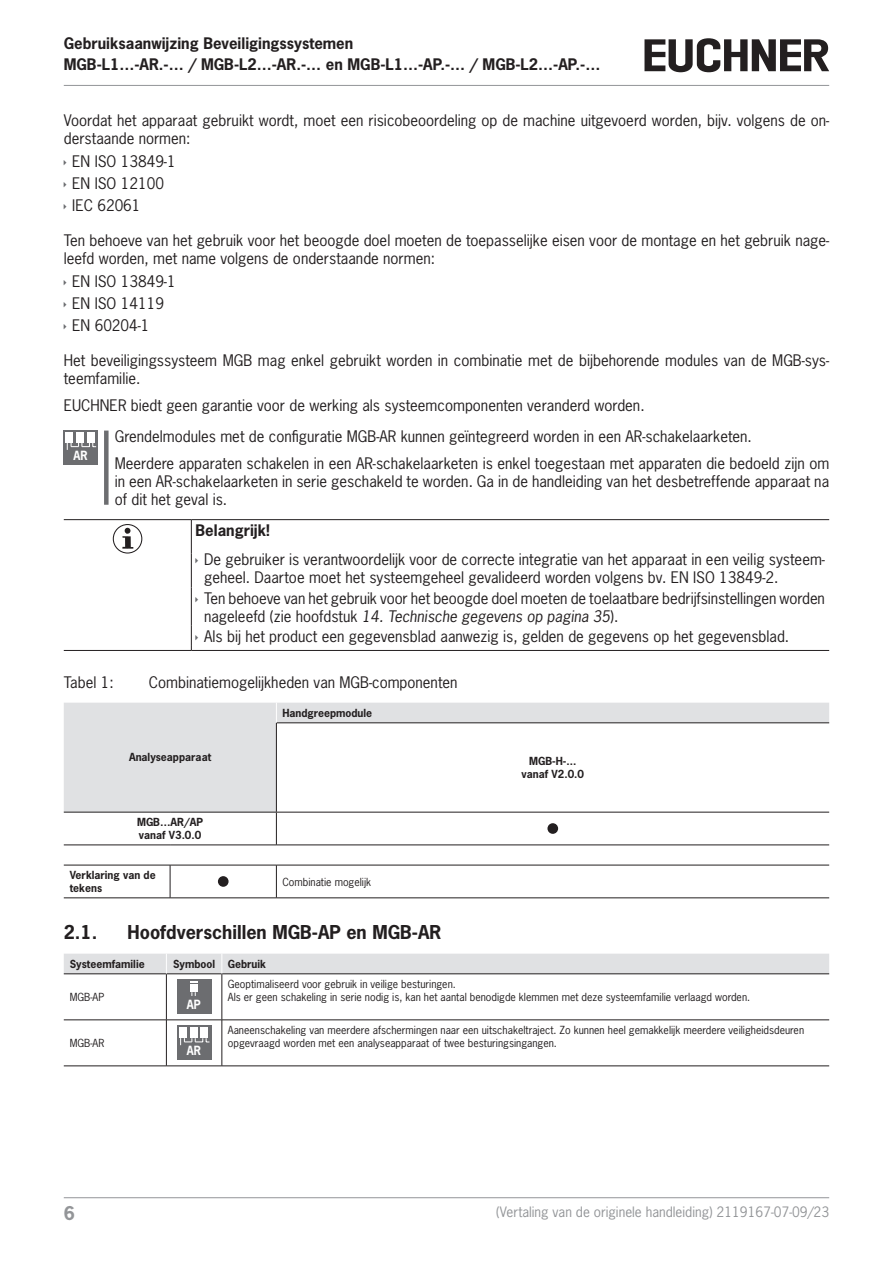
<style>
.page{position:relative;width:893px;height:1263px;background:#fff}
.page>*{position:absolute;margin:0;border:0;box-sizing:border-box;transform-origin:0 0}
.t1{font:700 18px "News Gothic Std";color:#231f20}
.t2{font:700 17.85px "News Gothic Std";color:#939598}
.paragraph{font:15px/18px "News Gothic Std";color:#231f20}
.paragraph-2{font:700 15px/20.1px "News Gothic Std";color:#231f20}
.paragraph_last{font:15px "News Gothic Std";color:#231f20}
.t3{font:13.5px "News Gothic Std";color:#939598}
.t4{font:700 12px "News Gothic";color:#fff;scale:.92 1}
.tablebodyleft{font:10.5px/12.6px "News Gothic Std";color:#231f20}
.tableheadcentered{font:700 10.5px "News Gothic Std";color:#231f20}
.tableheadleft{font:700 10.5px/12.6px "News Gothic Std";color:#231f20}
.s1{font-style:italic}
</style>
<div class="page">
<hr style="left:64px;top:85px;width:765px;height:1px;background:#939598">
<hr style="left:64px;top:1197px;width:765px;height:1px;background:#939598">
<svg style="left:644px;top:38px;width:185px;height:34px"></svg>
<div style="left:104px;top:431px;width:5px;height:74px;background:#6c6d70"></div>
<div style="left:64px;top:431px;width:34px;height:34px;background:#6c6d70"></div>
<div style="left:65px;top:435px;width:8px;height:8px;background:#fff"></div>
<div style="left:76px;top:435px;width:8px;height:8px;background:#fff"></div>
<div style="left:87px;top:435px;width:8px;height:8px;background:#fff"></div>
<svg style="left:67px;top:443px;width:29px;height:7px"></svg>
<svg style="left:65px;top:432px;width:30px;height:2px"></svg>
<hr style="left:64px;top:519px;width:127px;height:1px;background:#231f20">
<hr style="left:191px;top:519px;width:638px;height:1px;background:#231f20">
<hr style="left:191px;top:520px;width:1px;height:34px;background:#231f20">
<hr style="left:191px;top:554px;width:1px;height:34px;background:#231f20">
<hr style="left:191px;top:588px;width:1px;height:38px;background:#231f20">
<hr style="left:64px;top:650px;width:127px;height:1px;background:#231f20">
<hr style="left:191px;top:650px;width:638px;height:1px;background:#231f20">
<svg style="left:113px;top:524px;width:29px;height:29px"></svg>
<svg style="left:122px;top:528px;width:11px;height:21px"></svg>
<svg style="left:64px;top:703px;width:765px;height:109px"></svg>
<hr style="left:276px;top:722px;width:553px;height:1px;background:#231f20">
<hr style="left:64px;top:845px;width:106px;height:1px;background:#231f20">
<hr style="left:170px;top:845px;width:106px;height:1px;background:#231f20">
<hr style="left:276px;top:845px;width:553px;height:1px;background:#231f20">
<hr style="left:170px;top:865px;width:106px;height:1px;background:#231f20">
<hr style="left:276px;top:865px;width:553px;height:1px;background:#231f20">
<hr style="left:64px;top:812px;width:106px;height:1px;background:#231f20">
<hr style="left:170px;top:812px;width:106px;height:1px;background:#231f20">
<hr style="left:276px;top:812px;width:553px;height:1px;background:#231f20">
<hr style="left:276px;top:865px;width:1px;height:33px;background:#231f20">
<hr style="left:64px;top:865px;width:106px;height:1px;background:#231f20">
<hr style="left:170px;top:865px;width:1px;height:33px;background:#231f20">
<hr style="left:276px;top:723px;width:1px;height:89px;background:#231f20">
<hr style="left:276px;top:812px;width:1px;height:33px;background:#231f20">
<hr style="left:64px;top:897px;width:106px;height:1px;background:#231f20">
<hr style="left:170px;top:897px;width:106px;height:1px;background:#231f20">
<hr style="left:276px;top:897px;width:553px;height:1px;background:#231f20">
<svg style="left:276px;top:703px;width:1px;height:20px"></svg>
<div style="left:547px;top:823px;width:11px;height:11px;background:#231f20;border-radius:50%"></div>
<div style="left:218px;top:876px;width:11px;height:11px;background:#231f20;border-radius:50%"></div>
<hr style="left:166px;top:974px;width:1px;height:46px;background:#231f20">
<hr style="left:222px;top:974px;width:1px;height:46px;background:#231f20">
<hr style="left:64px;top:1019px;width:102px;height:1px;background:#231f20">
<hr style="left:166px;top:1019px;width:56px;height:1px;background:#231f20">
<hr style="left:166px;top:1020px;width:1px;height:46px;background:#231f20">
<hr style="left:222px;top:1019px;width:607px;height:1px;background:#231f20">
<hr style="left:222px;top:1020px;width:1px;height:46px;background:#231f20">
<hr style="left:64px;top:1065px;width:102px;height:1px;background:#231f20">
<hr style="left:166px;top:1065px;width:56px;height:1px;background:#231f20">
<hr style="left:222px;top:1065px;width:607px;height:1px;background:#231f20">
<div style="left:64px;top:954px;width:765px;height:20px;background:#e0e1e3"></div>
<div style="left:177px;top:980px;width:34px;height:34px;background:#6c6d70"></div>
<div style="left:190px;top:984px;width:8px;height:8px;background:#fff"></div>
<svg style="left:192px;top:992px;width:4px;height:4px"></svg>
<svg style="left:190px;top:981px;width:8px;height:2px"></svg>
<div style="left:177px;top:1026px;width:34px;height:34px;background:#6c6d70"></div>
<div style="left:179px;top:1030px;width:8px;height:8px;background:#fff"></div>
<div style="left:190px;top:1030px;width:8px;height:8px;background:#fff"></div>
<div style="left:200px;top:1030px;width:8px;height:8px;background:#fff"></div>
<svg style="left:180px;top:1038px;width:29px;height:7px"></svg>
<svg style="left:179px;top:1027px;width:29px;height:2px"></svg>
<svg style="left:191px;top:626px;width:1px;height:24px"></svg>
<p class="paragraph-2" style="left:64px;top:33px;width:538px">Gebruiksaanwijzing Beveiligingssystemen<br>MGB-L1…-AR.-… / MGB-L2…-AR.-… en MGB-L1…-AP.-… / MGB-L2…-AP.-…</p>
<p class="paragraph" style="left:64px;top:112px;width:767px">Voordat het apparaat gebruikt wordt, moet een risicobeoordeling op de machine uitgevoerd worden, bijv. volgens de on&shy;derstaande normen:</p>
<p class="paragraph" style="left:72px;top:152px;width:105px">EN ISO 13849‑1</p>
<p class="paragraph" style="left:72px;top:174px;width:93px">EN ISO 12100</p>
<p class="paragraph" style="left:72px;top:196px;width:70px">IEC 62061</p>
<p class="paragraph" style="left:64px;top:231px;width:767px">Ten behoeve van het gebruik voor het beoogde doel moeten de toepasselijke eisen voor de montage en het gebruik nage&shy;leefd worden, met name volgens de onderstaande normen:</p>
<p class="paragraph" style="left:72px;top:272px;width:105px">EN ISO 13849‑1</p>
<p class="paragraph" style="left:72px;top:294px;width:93px">EN ISO 14119</p>
<p class="paragraph" style="left:72px;top:316px;width:79px">EN 60204‑1</p>
<p class="paragraph" style="left:64px;top:351px;width:767px">Het beveiligingssysteem MGB mag enkel gebruikt worden in combinatie met de bijbehorende modules van de MGB-sys&shy;teemfamilie.</p>
<p class="paragraph_last" style="left:64px;top:395px;width:582px">EUCHNER biedt geen garantie voor de werking als systeemcomponenten veranderd worden.</p>
<p class="t4" style="left:73px;top:447px;width:17px">AR</p>
<p class="paragraph" style="left:115px;top:427px;width:639px">Grendelmodules met de configuratie MGB-AR kunnen geïntegreerd worden in een AR-schakelaarketen.</p>
<p class="paragraph" style="left:115px;top:454px;width:716px;text-align:justify">Meerdere apparaten schakelen in een AR-schakelaarketen is enkel toegestaan met apparaten die bedoeld zijn om in een AR-schakelaarketen in serie geschakeld te worden. Ga in de handleiding van het desbetreffende apparaat na of dit het geval is.</p>
<p class="paragraph-2" style="left:196px;top:520px;width:76px">Belangrijk!</p>
<p class="paragraph" style="left:204px;top:550px;width:622px">De gebruiker is verantwoordelijk voor de correcte integratie van het apparaat in een veilig systeem&shy;geheel. Daartoe moet het systeemgeheel gevalideerd worden volgens bv. EN ISO 13849-2.</p>
<p class="paragraph" style="left:204px;top:589px;width:622px">Ten behoeve van het gebruik voor het beoogde doel moeten de toelaatbare bedrijfsinstellingen worden nageleefd (zie hoofdstuk <span class="s1">14. Technische gegevens op pagina 35</span>).</p>
<p class="paragraph" style="left:204px;top:627px;width:587px">Als bij het product een gegevensblad aanwezig is, gelden de gegevens op het gegevensblad.</p>
<p class="paragraph" style="left:64px;top:673px;width:51px">Tabel 1:</p>
<p class="paragraph" style="left:149px;top:673px;width:310px">Combinatiemogelijkheden van MGB-componenten</p>
<p class="tableheadcentered" style="left:129px;top:750px;width:84px">Analyseapparaat</p>
<p class="tableheadleft" style="left:282px;top:706px;width:91px">Handgreepmodule</p>
<p class="tableheadcentered" style="left:529px;top:754px;width:49px">MGB-H-...</p>
<p class="tableheadcentered" style="left:522px;top:767px;width:64px">vanaf V2.0.0</p>
<p class="tableheadcentered" style="left:137px;top:815px;width:67px">MGB…AR/AP</p>
<p class="tableheadcentered" style="left:139px;top:828px;width:64px">vanaf V3.0.0</p>
<p class="tableheadleft" style="left:70px;top:869px;width:87px">Verklaring van de tekens</p>
<p class="tablebodyleft" style="left:282px;top:875px;width:90px">Combinatie mogelijk</p>
<p class="t1" style="left:64px;top:920px;width:35px">2.1.</p>
<p class="t1" style="left:128px;top:920px;width:315px">Hoofdverschillen MGB-AP en MGB-AR</p>
<p class="tableheadleft" style="left:70px;top:957px;width:76px">Systeemfamilie</p>
<p class="tableheadcentered" style="left:173px;top:957px;width:44px">Symbool</p>
<p class="tableheadleft" style="left:228px;top:957px;width:40px">Gebruik</p>
<p class="tablebodyleft" style="left:70px;top:990px;width:36px">MGB-AP</p>
<p class="t4" style="left:187px;top:996px;width:17px">AP</p>
<p class="tablebodyleft" style="left:228px;top:978px;width:229px">Geoptimaliseerd voor gebruik in veilige besturingen.</p>
<p class="tablebodyleft" style="left:228px;top:990px;width:524px">Als er geen schakeling in serie nodig is, kan het aantal benodigde klemmen met deze systeemfamilie verlaagd worden.</p>
<p class="tablebodyleft" style="left:70px;top:1036px;width:36px">MGB-AR</p>
<p class="t4" style="left:187px;top:1042px;width:17px">AR</p>
<p class="tablebodyleft" style="left:228px;top:1024px;width:578px">Aaneenschakeling van meerdere afschermingen naar een uitschakeltraject. Zo kunnen heel gemakkelijk meerdere veiligheidsdeuren opgevraagd worden met een analyseapparaat of twee besturingsingangen.</p>
<p class="t2" style="left:64px;top:1201px;width:13px">6</p>
<p class="t3" style="left:496px;top:1203px;width:334px">(Vertaling van de originele handleiding) 2119167-07-09/23</p>
</div>
